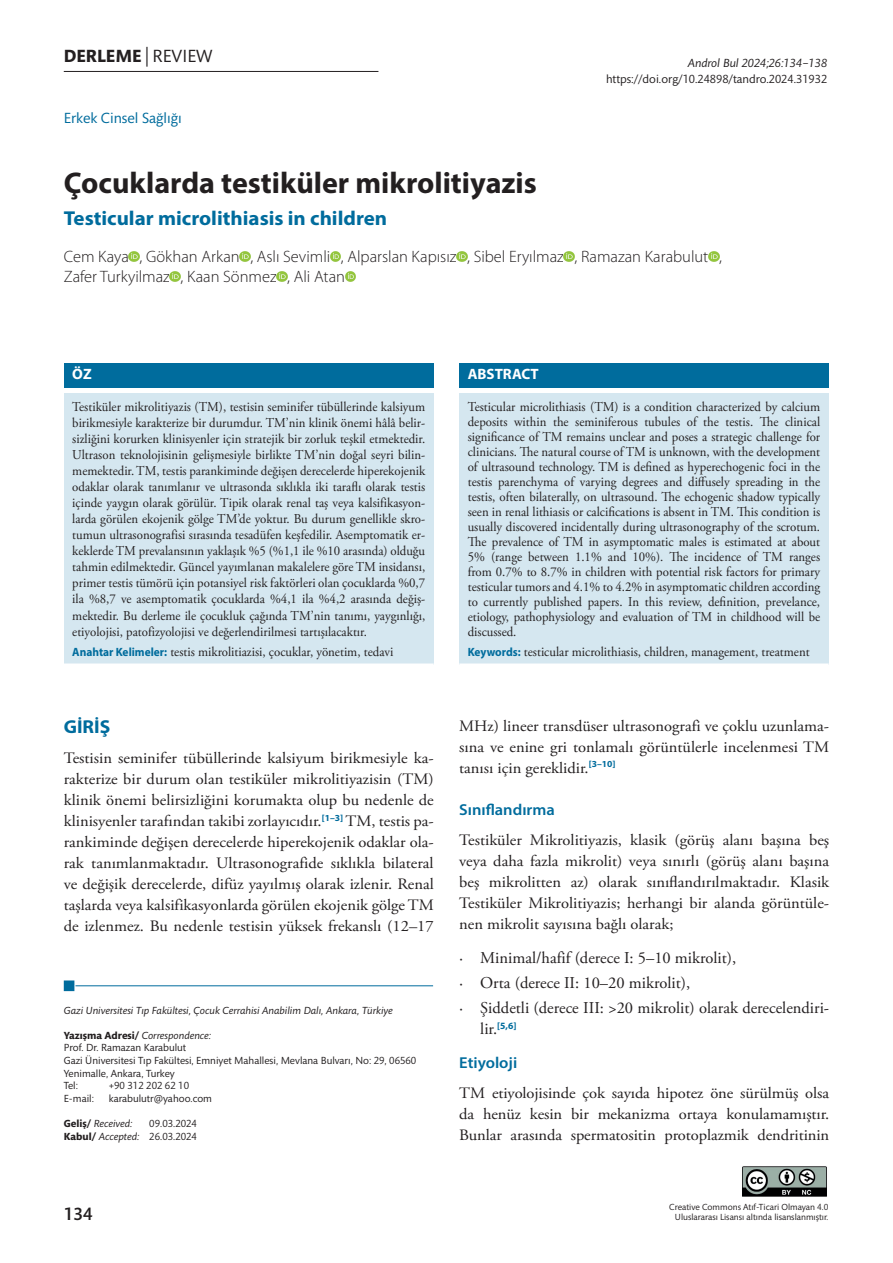
<style>
.page{position:relative;width:893px;height:1263px;background:#fff}
.page>*{position:absolute;margin:0;border:0;box-sizing:border-box;transform-origin:0 0}
.t1{font:700 30px "Myriad Pro";color:#231f20}
.t2{font:700 20.1px "Myriad Pro";color:#006c9d;scale:1.04 1}
.t3{font:700 18.75px "Myriad Pro";color:#006c9d;scale:1.04 1}
.t4{font:700 18px "Mundo Sans Std";color:#231f20}
.t5{font:500 18px "Mundo Sans Std";color:#231f20}
.t6{font:16.5px/25.3px "Adobe Garamond Pro";color:#231f20}
.t7{font:300 16.5px/19.8px "Myriad Pro";color:#231f20}
.t8{font:15.9px/21px "Adobe Garamond Pro";color:#231f20;text-align:justify;scale:1.04 1}
.t9{font:600 15.9px "Myriad Pro";color:#006c9d;scale:1.04 1}
.t10{font:15px "Mundo Sans Std";color:#006c9d}
.t11{font:700 15px "Myriad Pro";color:#fff}
.t12{font:13.5px/15px "Adobe Garamond Pro";color:#231f20;text-align:justify;scale:.95 1}
.t13{font:12px "Mundo Sans Std";color:#231f20}
.t14{font:italic 12px "Mundo Sans Std";color:#231f20}
.t15{font:10.5px/12.6px "Mundo Sans Std";color:#231f20}
.t16{font:italic 10.5px "Mundo Sans Std";color:#231f20}
.t17{font:700 9.6px "Myriad Pro";color:#006c9d}
.t18{font:9px/10.5px "Mundo Sans Std";color:#231f20;text-align:right}
.s1{font-weight:400}
.s2{font-family:"Myriad Pro";font-weight:700;font-size:12px;color:#006c9d}
.s3{font-weight:700}
.s4{font-style:italic}
.s5{font-weight:700;font-style:normal}
.s6{font-family:"Adobe Garamond Pro";font-weight:400;font-size:16.5px;color:#231f20}
</style>
<div class="page">
<hr style="left:64px;top:71px;width:314px;height:1px;background:#231f20">
<img style="left:742px;top:1166px;width:85px;height:31px">
<svg style="left:129px;top:251px;width:11px;height:11px"></svg>
<svg style="left:240px;top:251px;width:10px;height:11px"></svg>
<svg style="left:330px;top:251px;width:11px;height:11px"></svg>
<svg style="left:457px;top:251px;width:10px;height:11px"></svg>
<svg style="left:564px;top:251px;width:10px;height:11px"></svg>
<svg style="left:708px;top:251px;width:11px;height:11px"></svg>
<svg style="left:170px;top:271px;width:11px;height:11px"></svg>
<svg style="left:277px;top:271px;width:10px;height:11px"></svg>
<svg style="left:345px;top:271px;width:11px;height:11px"></svg>
<div style="left:459px;top:364px;width:370px;height:25px;background:#006c9d"></div>
<div style="left:459px;top:393px;width:370px;height:271px;background:#d5e7f0"></div>
<hr style="left:459px;top:663px;width:370px;height:2px;background:#fff">
<div style="left:64px;top:364px;width:370px;height:25px;background:#006c9d"></div>
<div style="left:64px;top:393px;width:370px;height:271px;background:#d5e7f0"></div>
<hr style="left:64px;top:663px;width:370px;height:2px;background:#fff">
<div style="left:64px;top:980px;width:10px;height:11px;background:#006c9d;border:2px solid #006c9d"></div>
<hr style="left:75px;top:985px;width:358px;height:1px;background:#006c9d">
<h3 class="t4" style="left:64px;top:46px;width:150px">DERLEME <span class="s1">| REVIEW</span></h3>
<p class="t14" style="left:688px;top:56px;width:141px">Androl Bul 2024;26:134−138</p>
<p class="t13" style="left:606px;top:73px;width:223px">https://doi.org/10.24898/tandro.2024.31932</p>
<p class="t10" style="left:64px;top:110px;width:120px">Erkek Cinsel Sağlığı</p>
<h1 class="t1" style="left:64px;top:163px;width:475px">Çocuklarda testiküler mikrolitiyazis</h1>
<h2 class="t2" style="left:64px;top:205px;width:312px">Testicular microlithiasis in children</h2>
<p class="t7" style="left:64px;top:247px;width:660px">Cem Kaya , Gökhan Arkan , Aslı Sevimli , Alparslan Kapısız , Sibel Eryılmaz , Ramazan Karabulut ,<br>Zafer Turkyilmaz , Kaan Sönmez , Ali Atan</p>
<p class="t11" style="left:72px;top:364px;width:21px">ÖZ</p>
<p class="t12" style="left:72px;top:400px;width:373px;line-height:16px">Testiküler mikrolitiyazis (TM), testisin seminifer tübüllerinde kalsiyum birikmesiyle karakterize bir durumdur. TM’nin klinik önemi hâlâ belir&shy;sizliğini korurken klinisyenler için stratejik bir zorluk teşkil etmektedir.<br>Ultrason teknolojisinin gelişmesiyle birlikte TM’nin doğal seyri bilin&shy;memektedir. TM, testis parankiminde değişen derecelerde hiperekojenik odaklar olarak tanımlanır ve ultrasonda sıklıkla iki taraflı olarak testis içinde yaygın olarak görülür. Tipik olarak renal taş veya kalsifikasyon&shy;larda görülen ekojenik gölge TM’de yoktur. Bu durum genellikle skro&shy;tumun ultrasonografisi sırasında tesadüfen keşfedilir. Asemptomatik er&shy;keklerde TM prevalansının yaklaşık %5 (%1,1 ile %10 arasında) olduğu tahmin edilmektedir. Güncel yayımlanan makalelere göre TM insidansı, primer testis tümörü için potansiyel risk faktörleri olan çocuklarda %0,7 ila %8,7 ve asemptomatik çocuklarda %4,1 ila %4,2 arasında değiş&shy;mektedir. Bu derleme ile çocukluk çağında TM’nin tanımı, yaygınlığı, etiyolojisi, patofizyolojisi ve değerlendirilmesi tartışılacaktır.</p>
<p class="t12" style="left:72px;top:644px;width:339px"><span class="s2">Anahtar Kelimeler:</span> testis mikrolitiazisi, çocuklar, yönetim, tedavi</p>
<h3 class="t3" style="left:64px;top:715px;width:46px">GİRİŞ</h3>
<p class="t8" style="left:64px;top:748px;width:357px">Testisin seminifer tübüllerinde kalsiyum birikmesiyle ka&shy;rakterize bir durum olan testiküler mikrolitiyazisin (TM) klinik önemi belirsizliğini korumakta olup bu nedenle de klinisyenler tarafından takibi zorlayıcıdır.<sup>[1–3]</sup> TM, testis pa&shy;rankiminde değişen derecelerde hiperekojenik odaklar ola&shy;rak tanımlanmaktadır. Ultrasonografide sıklıkla bilateral ve değişik derecelerde, difüz yayılmış olarak izlenir. Renal taşlarda veya kalsifikasyonlarda görülen ekojenik gölge TM de izlenmez. Bu nedenle testisin yüksek frekanslı (12–17</p>
<p class="t16" style="left:64px;top:1004px;width:331px">Gazi Universitesi Tıp Fakültesi, Çocuk Cerrahisi Anabilim Dalı, Ankara, Türkiye</p>
<p class="t15" style="left:64px;top:1029px;width:354px"><span class="s3">Yazışma Adresi/</span> <span class="s4">Correspondence:<br></span>Prof. Dr. Ramazan Karabulut<br>Gazi Üniversitesi Tıp Fakültesi, Emniyet Mahallesi, Mevlana Bulvarı, No: 29, 06560<br>Yenimalle, Ankara, Turkey<br>Tel:</p>
<p class="t15" style="left:109px;top:1080px;width:82px">+90 312 202 62 10</p>
<p class="t15" style="left:64px;top:1092px;width:32px">E-mail:</p>
<p class="t15" style="left:109px;top:1092px;width:105px">karabulutr@yahoo.com</p>
<p class="t16" style="left:64px;top:1118px;width:70px"><span class="s5">Geliş/</span> Received:</p>
<p class="t15" style="left:64px;top:1117px;width:135px;text-align:right">09.03.2024<br><span class="s3">Kabul/</span> <span class="s4">Accepted:</span> 26.03.2024</p>
<h3 class="t5" style="left:64px;top:1205px;width:30px">134</h3>
<p class="t11" style="left:468px;top:364px;width:73px">ABSTRACT</p>
<p class="t12" style="left:468px;top:400px;width:372px">Testicular microlithiasis (TM) is a condition characterized by calcium deposits within the seminiferous tubules of the testis. The clinical significance of TM remains unclear and poses a strategic challenge for clinicians. The natural course of TM is unknown, with the development of ultrasound technology. TM is defined as hyperechogenic foci in the testis parenchyma of varying degrees and diffusely spreading in the testis, often bilaterally, on ultrasound. The echogenic shadow typically seen in renal lithiasis or calcifications is absent in TM. This condition is usually discovered incidentally during ultrasonography of the scrotum.<br>The prevalence of TM in asymptomatic males is estimated at about 5% (range between 1.1% and 10%). The incidence of TM ranges from 0.7% to 8.7% in children with potential risk factors for primary testicular tumors and 4.1% to 4.2% in asymptomatic children according to currently published papers. In this review, definition, prevelance, etiology, pathophysiology and evaluation of TM in childhood will be discussed.</p>
<p class="t12" style="left:468px;top:644px;width:361px"><span class="s2">Keywords:</span> testicular microlithiasis, children, management, treatment</p>
<p class="t8" style="left:459px;top:716px;width:357px">MHz) lineer transdüser ultrasonografi ve çoklu uzunlama&shy;sına ve enine gri tonlamalı görüntülerle incelenmesi TM tanısı için gereklidir.<sup>[3–10]</sup></p>
<p class="t9" style="left:459px;top:799px;width:93px">Sınıflandırma</p>
<p class="t8" style="left:459px;top:830px;width:357px">Testiküler Mikrolitiyazis, klasik (görüş alanı başına beş veya daha fazla mikrolit) veya sınırlı (görüş alanı başına beş mikrolitten az) olarak sınıflandırılmaktadır. Klasik Testiküler Mikrolitiyazis; herhangi bir alanda görüntüle&shy;nen mikrolit sayısına bağlı olarak;</p>
<p class="t6" style="left:459px;top:945px;width:371px">· Minimal/hafif (derece I: 5–10 mikrolit),<br>· Orta (derece II: 10–20 mikrolit),<br>· Şiddetli (derece III: &gt;20 mikrolit) olarak derecelendiri-</p>
<p class="t17" style="left:480px;top:1019px;width:38px"><span class="s6">lir.</span>[5,6]</p>
<p class="t9" style="left:459px;top:1052px;width:57px">Etiyoloji</p>
<p class="t8" style="left:459px;top:1082px;width:357px">TM etiyolojisinde çok sayıda hipotez öne sürülmüş olsa da henüz kesin bir mekanizma ortaya konulamamıştır.<br>Bunlar arasında spermatositin protoplazmik dendritinin</p>
<p class="t18" style="left:669px;top:1202px;width:161px">Creative Commons Atıf-Ticari Olmayan 4.0<br>Uluslararası Lisansı altında lisanslanmıştır.</p>
</div>
